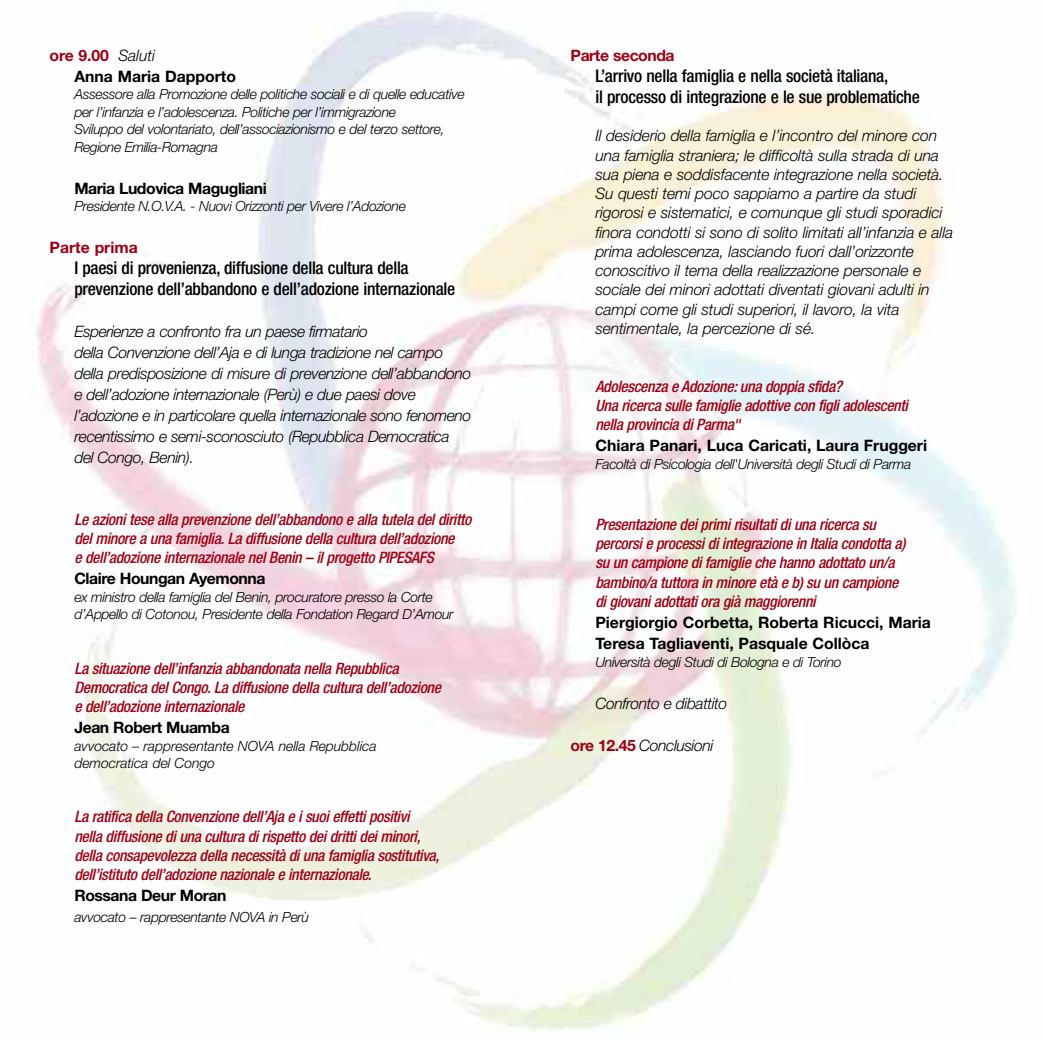
<style>
.page{position:relative;width:1042px;height:1042px;background:#fff}
.page>*{position:absolute;margin:0;border:0;box-sizing:border-box;transform-origin:0 0}
.t1{font:500 condensed 17.5px/21px "Helvetica Neue";letter-spacing:-.015em;color:#000}
.t2{font:italic 500 condensed 15.75px/19.2px "Helvetica Neue";letter-spacing:-.025em;color:#9e0013}
.t3{font:italic 300 15.75px/19.2px "Helvetica Neue";letter-spacing:-.01em;color:#000}
.t4{font:italic 300 15.75px/21px "Helvetica Neue";letter-spacing:-.03em;color:#000}
.t5{font:700 15.75px/21px "Helvetica Neue";color:#000}
.t6{font:700 15.75px "Helvetica Neue";letter-spacing:-.03em;color:#000}
.t7{font:700 15.75px "Helvetica Neue";letter-spacing:-.03em;color:#9e0013}
.t8{font:700 15.75px "Helvetica Neue";color:#9e0013}
.t9{font:italic 300 14px/17.5px "Helvetica Neue";letter-spacing:-.03em;color:#000}
.t10{font:italic 300 14px/17.5px "Helvetica Neue";letter-spacing:-.005em;color:#000}
.s1{color:#9e0013}
.s2{font-weight:300;font-style:italic}
.s3{font-weight:700;font-style:normal;color:#9e0013}
</style>
<div class="page">
<p class="t5" style="left:74px;top:46px;width:163px;text-indent:-25px"><span class="s1">ore 9.00</span> <span class="s2">Saluti<br></span>Anna Maria Dapporto</p>
<p class="t9" style="left:74px;top:87px;width:392px">Assessore alla Promozione delle politiche sociali e di quelle educative per l’infanzia e l’adolescenza. Politiche per l’immigrazione<br>Sviluppo del volontariato, dell’associazionismo e del terzo settore, Regione Emilia-Romagna</p>
<p class="t6" style="left:74px;top:183px;width:194px">Maria Ludovica Magugliani</p>
<p class="t9" style="left:74px;top:199px;width:333px">Presidente N.O.V.A. - Nuovi Orizzonti per Vivere l’Adozione</p>
<p class="t8" style="left:50px;top:242px;width:90px">Parte prima</p>
<p class="t1" style="left:74px;top:259px;width:382px">I paesi di provenienza, diffusione della cultura della prevenzione dell’abbandono e dell’adozione internazionale</p>
<p class="t4" style="left:74px;top:323px;width:398px">Esperienze a confronto fra un paese firmatario<br>della Convenzione dell’Aja e di lunga tradizione nel campo della predisposizione di misure di prevenzione dell’abbandono e dell’adozione internazionale (Perù) e due paesi dove l’adozione e in particolare quella internazionale sono fenomeno recentissimo e semi-sconosciuto (Repubblica Democratica del Congo, Benin).</p>
<p class="t2" style="left:74px;top:511px;width:398px">Le azioni tese alla prevenzione dell’abbandono e alla tutela del diritto del minore a una famiglia. La diffusione della cultura dell’adozione<br>e dell’adozione internazionale nel Benin – il progetto PIPESAFS</p>
<p class="t6" style="left:74px;top:573px;width:192px">Claire Houngan Ayemonna</p>
<p class="t9" style="left:74px;top:589px;width:381px">ex ministro della famiglia del Benin, procuratore presso la Corte d’Appello di Cotonou, Presidente della Fondation Regard D’Amour</p>
<p class="t2" style="left:74px;top:659px;width:368px">La situazione dell’infanzia abbandonata nella Repubblica<br>Democratica del Congo. La diffusione della cultura dell’adozione e dell’adozione internazionale</p>
<p class="t6" style="left:74px;top:722px;width:157px">Jean Robert Muamba</p>
<p class="t10" style="left:74px;top:738px;width:304px">avvocato – rappresentante NOVA nella Repubblica democratica del Congo</p>
<p class="t2" style="left:74px;top:808px;width:366px">La ratifica della Convenzione dell’Aja e i suoi effetti positivi nella diffusione di una cultura di rispetto dei dritti dei minori, della consapevolezza della necessità di una famiglia sostitutiva, dell’istituto dell’adozione nazionale e internazionale.</p>
<p class="t6" style="left:74px;top:890px;width:154px">Rossana Deur Moran</p>
<p class="t9" style="left:74px;top:909px;width:236px">avvocato – rappresentante NOVA in Perù</p>
<p class="t7" style="left:570px;top:50px;width:105px">Parte seconda</p>
<p class="t1" style="left:595px;top:67px;width:326px">L’arrivo nella famiglia e nella società italiana,<br>il processo di integrazione e le sue problematiche</p>
<p class="t3" style="left:595px;top:128px;width:359px">Il desiderio della famiglia e l’incontro del minore con una famiglia straniera; le difficoltà sulla strada di una sua piena e soddisfacente integrazione nella società.<br>Su questi temi poco sappiamo a partire da studi rigorosi e sistematici, e comunque gli studi sporadici finora condotti si sono di solito limitati all’infanzia e alla prima adolescenza, lasciando fuori dall’orizzonte conoscitivo il tema della realizzazione personale e sociale dei minori adottati diventati giovani adulti in campi come gli studi superiori, il lavoro, la vita sentimentale, la percezione di sé.</p>
<p class="t2" style="left:595px;top:378px;width:314px">Adolescenza e Adozione: una doppia sfida?<br>Una ricerca sulle famiglie adottive con figli adolescenti nella provincia di Parma"</p>
<p class="t5" style="left:595px;top:436px;width:333px">Chiara Panari, Luca Caricati, Laura Fruggeri</p>
<p class="t9" style="left:595px;top:456px;width:317px">Facoltà di Psicologia dell'Università degli Studi di Parma</p>
<p class="t2" style="left:595px;top:516px;width:311px">Presentazione dei primi risultati di una ricerca su percorsi e processi di integrazione in Italia condotta a) su un campione di famiglie che hanno adottato un/a bambino/a tuttora in minore età e b) su un campione di giovani adottati ora già maggiorenni</p>
<p class="t5" style="left:595px;top:613px;width:337px">Piergiorgio Corbetta, Roberta Ricucci, Maria<br>Teresa Tagliaventi, Pasquale Collòca</p>
<p class="t9" style="left:595px;top:654px;width:248px">Università degli Studi di Bologna e di Torino</p>
<p class="t4" style="left:595px;top:694px;width:133px">Confronto e dibattito</p>
<p class="t4" style="left:570px;top:736px;width:144px"><span class="s3">ore 12.45</span> Conclusioni</p>
</div>
